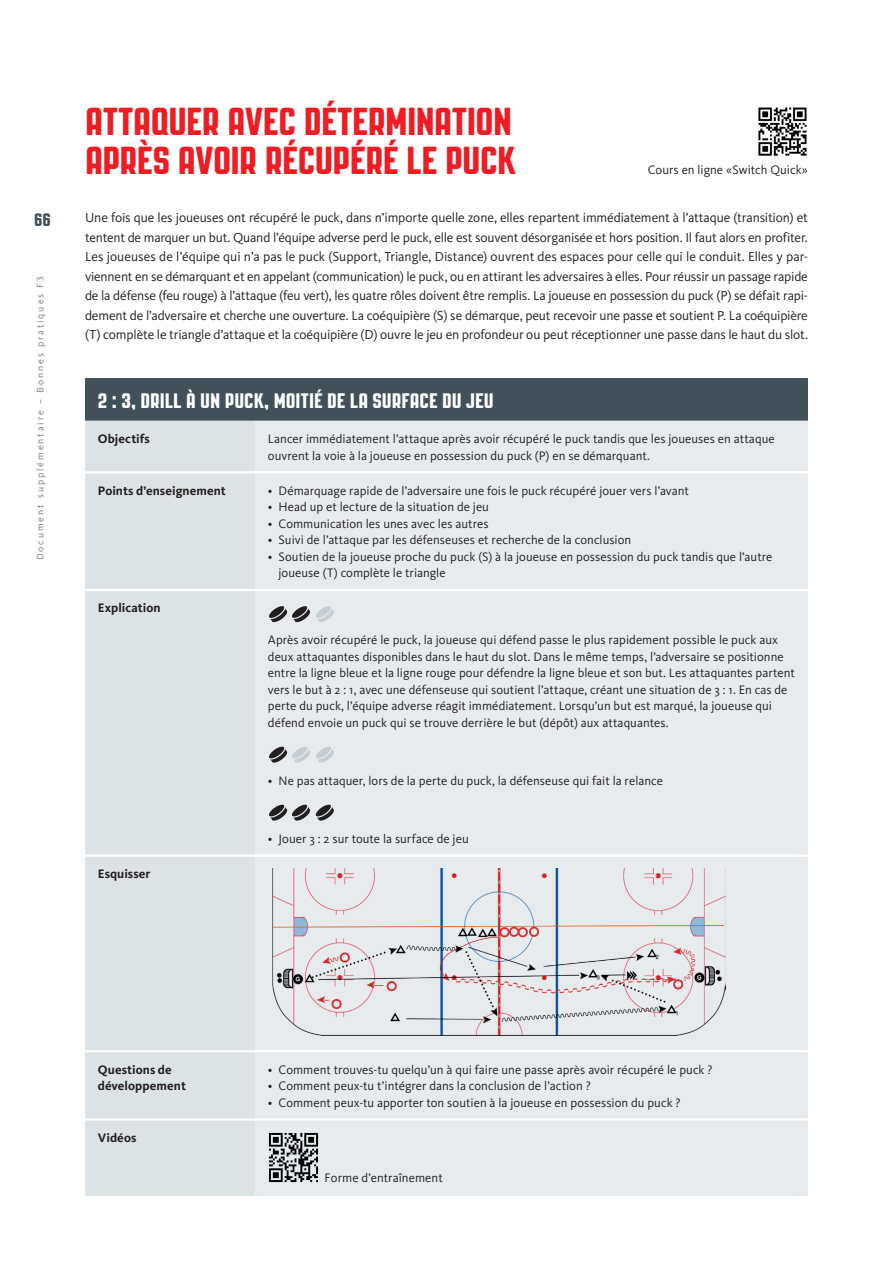
<style>
.page{position:relative;width:893px;height:1263px;background:#fff}
.page>*{position:absolute;margin:0;border:0;box-sizing:border-box;transform-origin:0 0}
.t1{font:39px/39px "PAG Revolucion";letter-spacing:-.015em;color:#ee1d23}
.t2{font:21px "PAG Revolucion";color:#fff}
.t3{font:18px "PAG Revolucion";color:#425159}
.t4{font:13.5px/19.5px "Kievit OT";letter-spacing:-.01em;color:#231f20;text-align:justify}
.t5{font:12.75px/16.5px "Kievit OT";letter-spacing:.005em;color:#231f20}
.t6{font:700 12.75px/16.5px "Kievit OT";letter-spacing:.005em;color:#231f20}
.t7{font:9.75px "Kievit OT";letter-spacing:.2em;color:#717d83}
</style>
<div class="page">
<div style="left:85px;top:378px;width:723px;height:43px;background:#425159"></div>
<div style="left:85px;top:421px;width:170px;height:775px;background:#dde2e5"></div>
<div style="left:255px;top:421px;width:553px;height:775px;background:#e7ebed"></div>
<hr style="left:85px;top:471px;width:170px;height:2px;background:#fff">
<hr style="left:255px;top:471px;width:553px;height:2px;background:#fff">
<hr style="left:85px;top:589px;width:170px;height:2px;background:#fff">
<hr style="left:255px;top:589px;width:553px;height:2px;background:#fff">
<hr style="left:85px;top:854px;width:170px;height:3px;background:#fff">
<hr style="left:255px;top:854px;width:553px;height:3px;background:#fff">
<hr style="left:85px;top:1050px;width:170px;height:2px;background:#fff">
<hr style="left:255px;top:1050px;width:553px;height:2px;background:#fff">
<hr style="left:85px;top:1118px;width:170px;height:2px;background:#fff">
<hr style="left:255px;top:1118px;width:553px;height:2px;background:#fff">
<svg style="left:316px;top:606px;width:18px;height:16px"></svg>
<svg style="left:269px;top:606px;width:41px;height:16px"></svg>
<svg style="left:269px;top:747px;width:41px;height:16px"></svg>
<svg style="left:316px;top:747px;width:18px;height:16px"></svg>
<svg style="left:269px;top:805px;width:41px;height:16px"></svg>
<svg style="left:316px;top:805px;width:18px;height:16px"></svg>
<img style="left:271px;top:868px;width:455px;height:168px">
<img style="left:268px;top:1132px;width:51px;height:51px">
<img style="left:758px;top:107px;width:49px;height:49px">
<h3 class="t3" style="left:34px;top:210px;width:18px">66</h3>
<p class="t7" style="left:34px;top:560px;width:285px;rotate:-90deg">Document supplémentaire – Bonnes pratiques F3</p>
<h1 class="t1" style="left:85px;top:102px;width:432px">ATTAQUER AVEC DÉTERMINATION<br>APRÈS AVOIR RÉCUPÉRÉ LE PUCK</h1>
<p class="t4" style="left:85px;top:208px;width:724px">Une fois que les joueuses ont récupéré le puck, dans n’importe quelle zone, elles repartent immédiatement à l’attaque (transition) et tentent de marquer un but. Quand l’équipe adverse perd le puck, elle est souvent désorganisée et hors position. Il faut alors en profiter.<br>Les joueuses de l’équipe qui n’a pas le puck (Support, Triangle, Distance) ouvrent des espaces pour celle qui le conduit. Elles y par&shy;viennent en se démarquant et en appelant (communication) le puck, ou en attirant les adversaires à elles. Pour réussir un passage rapide de la défense (feu rouge) à l’attaque (feu vert), les quatre rôles doivent être remplis. La joueuse en possession du puck (P) se défait rapi&shy;dement de l’adversaire et cherche une ouverture. La coéquipière (S) se démarque, peut recevoir une passe et soutient P. La coéquipière (T) complète le triangle d’attaque et la coéquipière (D) ouvre le jeu en profondeur ou peut réceptionner une passe dans le haut du slot.</p>
<p class="t5" style="left:648px;top:161px;width:162px">Cours en ligne «Switch Quick»</p>
<h2 class="t2" style="left:98px;top:389px;width:397px">2 : 3, DRILL À UN PUCK, MOITIÉ DE LA SURFACE DU JEU</h2>
<p class="t6" style="left:98px;top:430px;width:54px">Objectifs</p>
<p class="t5" style="left:268px;top:430px;width:508px">Lancer immédiatement l’attaque après avoir récupéré le puck tandis que les joueuses en attaque ouvrent la voie à la joueuse en possession du puck (P) en se démarquant.</p>
<p class="t6" style="left:98px;top:482px;width:130px">Points d’enseignement</p>
<p class="t5" style="left:268px;top:482px;width:423px">• Démarquage rapide de l’adversaire une fois le puck récupéré jouer vers l’avant</p>
<p class="t5" style="left:268px;top:499px;width:223px">• Head up et lecture de la situation de jeu</p>
<p class="t5" style="left:268px;top:515px;width:222px">• Communication les unes avec les autres</p>
<p class="t5" style="left:268px;top:532px;width:365px">• Suivi de l’attaque par les défenseuses et recherche de la conclusion</p>
<p class="t5" style="left:279px;top:548px;width:495px;text-indent:-11px">• Soutien de la joueuse proche du puck (S) à la joueuse en possession du puck tandis que l’autre joueuse (T) complète le triangle</p>
<p class="t6" style="left:98px;top:600px;width:64px">Explication</p>
<p class="t5" style="left:268px;top:632px;width:529px">Après avoir récupéré le puck, la joueuse qui défend passe le plus rapidement possible le puck aux deux attaquantes disponibles dans le haut du slot. Dans le même temps, l’adversaire se positionne entre la ligne bleue et la ligne rouge pour défendre la ligne bleue et son but. Les attaquantes partent vers le but à 2 : 1, avec une défenseuse qui soutient l’attaque, créant une situation de 3 : 1. En cas de perte du puck, l’équipe adverse réagit immédiatement. Lorsqu’un but est marqué, la joueuse qui défend envoie un puck qui se trouve derrière le but (dépôt) aux attaquantes.</p>
<p class="t5" style="left:268px;top:772px;width:397px">• Ne pas attaquer, lors de la perte du puck, la défenseuse qui fait la relance</p>
<p class="t6" style="left:98px;top:865px;width:54px">Esquisser</p>
<p class="t5" style="left:268px;top:830px;width:202px">• Jouer 3 : 2 sur toute la surface de jeu</p>
<p class="t6" style="left:98px;top:1061px;width:90px">Questions de développement</p>
<p class="t5" style="left:268px;top:1061px;width:446px">• Comment trouves-tu quelqu’un à qui faire une passe après avoir récupéré le puck ?</p>
<p class="t5" style="left:268px;top:1077px;width:324px">• Comment peux-tu t’intégrer dans la conclusion de l’action ?</p>
<p class="t5" style="left:268px;top:1094px;width:414px">• Comment peux-tu apporter ton soutien à la joueuse en possession du puck ?</p>
<p class="t6" style="left:98px;top:1129px;width:40px">Vidéos</p>
<p class="t5" style="left:325px;top:1169px;width:120px">Forme d’entraînement</p>
</div>
